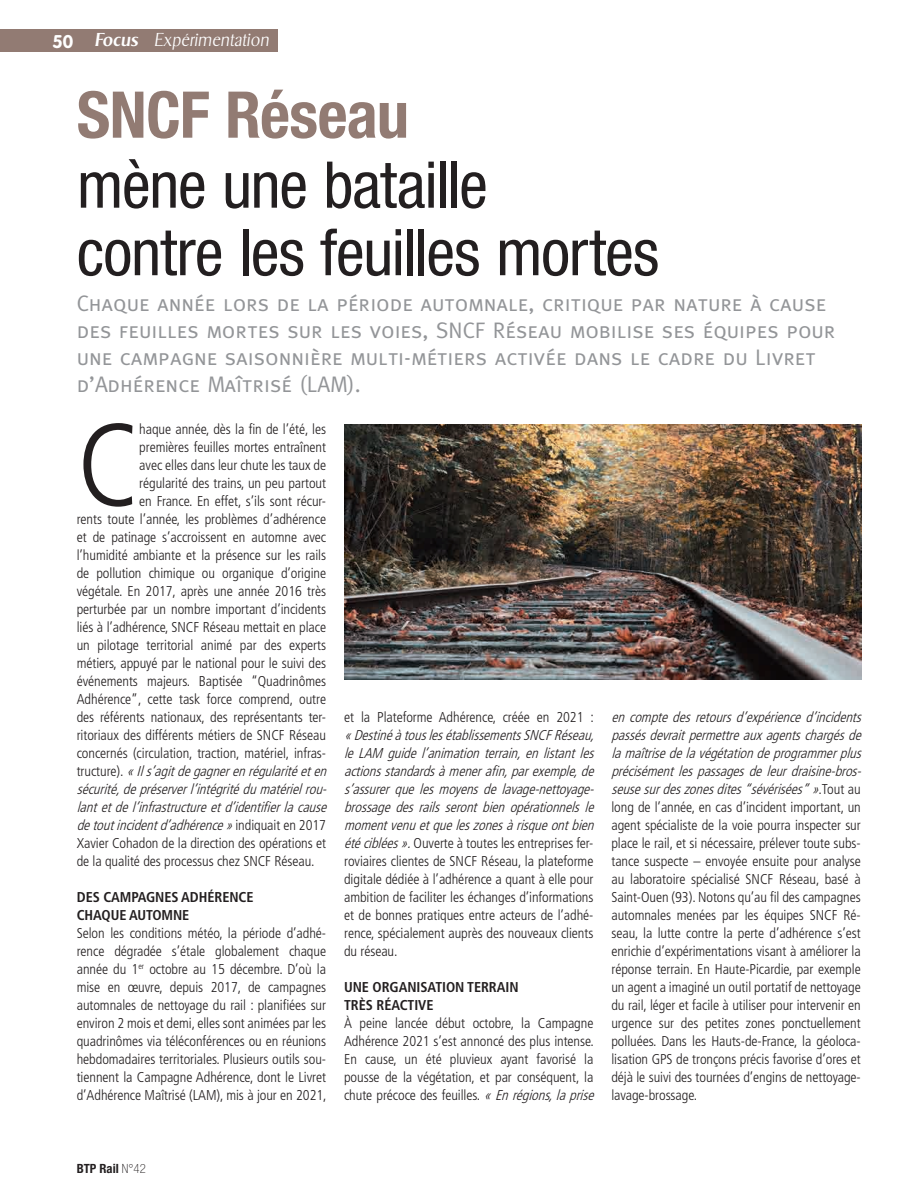
<style>
.page{position:relative;width:912px;height:1190px;background:#fff}
.page>*{position:absolute;margin:0;border:0;box-sizing:border-box;transform-origin:0 0}
.t1{font:300 condensed 117.45px "Frutiger";color:#231f20}
.t2{font:condensed 64.5px/67.5px "Helvetica Neue";letter-spacing:-.015em;color:#231f20}
.t3{font:700 condensed 64.5px "Helvetica Neue";letter-spacing:-.01em;color:#927b73}
.t4{font:22.5px/27px "Meta Caps";color:#939598}
.t5{font:200 18.15px "Isigvar";color:#fff}
.t6{font:300 condensed 14.25px/18px "Frutiger";letter-spacing:-.005em;color:#231f20}
.t7{font:italic 300 condensed 14.25px/18px "Frutiger";color:#231f20}
.t8{font:700 condensed 14.25px/18px "Frutiger";letter-spacing:-.005em;color:#231f20}
.t9{font:700 condensed 12.75px "Helvetica Neue";color:#231f20}
.s1{font-family:"VAG Rounded";font-weight:700}
.s2{font-weight:500}
.s3{font-style:normal}
.s4{font-style:italic}
.s5{font-weight:100}
</style>
<div class="page">
<div style="left:0;top:29px;width:277px;height:22px;background:#927b73"></div>
<img style="left:344px;top:425px;width:517px;height:255px">
<p class="t5" style="left:52px;top:30px;width:218px"><span class="s1">50</span> <span class="s2">Focus</span> Expérimentation</p>
<h2 class="t3" style="left:77px;top:76px;width:334px">SNCF Réseau</h2>
<h2 class="t2" style="left:77px;top:151px;width:584px">mène une bataille<br>contre les feuilles mortes</h2>
<p class="t4" style="left:77px;top:289px;width:760px">Chaque année lors de la période automnale, critique par nature à cause des feuilles mortes sur les voies, SNCF Réseau mobilise ses équipes pour une campagne saisonnière multi-métiers activée dans le cadre du Livret d’Adhérence Maîtrisé (LAM).</p>
<h1 class="t1" style="left:77px;top:399px;width:65px">C</h1>
<p class="t6" style="left:139px;top:420px;width:188px">haque année, dès la fin de l’été, les</p>
<p class="t6" style="left:139px;top:438px;width:188px">premières feuilles mortes entraînent</p>
<p class="t6" style="left:139px;top:456px;width:188px">avec elles dans leur chute les taux de</p>
<p class="t6" style="left:139px;top:474px;width:188px">régularité des trains, un peu partout</p>
<p class="t6" style="left:139px;top:492px;width:188px">en France. En effet, s’ils sont récur-</p>
<p class="t6" style="left:77px;top:510px;width:251px">rents toute l’année, les problèmes d’adhérence</p>
<p class="t6" style="left:77px;top:528px;width:251px">et de patinage s’accroissent en automne avec</p>
<p class="t6" style="left:77px;top:546px;width:251px">l’humidité ambiante et la présence sur les rails</p>
<p class="t6" style="left:77px;top:564px;width:251px">de pollution chimique ou organique d’origine</p>
<p class="t6" style="left:77px;top:582px;width:251px">végétale. En 2017, après une année 2016 très</p>
<p class="t6" style="left:77px;top:600px;width:251px">perturbée par un nombre important d’incidents</p>
<p class="t6" style="left:77px;top:618px;width:251px">liés à l’adhérence, SNCF Réseau mettait en place</p>
<p class="t6" style="left:77px;top:636px;width:251px">un pilotage territorial animé par des experts</p>
<p class="t6" style="left:77px;top:654px;width:251px">métiers, appuyé par le national pour le suivi des</p>
<p class="t6" style="left:77px;top:672px;width:251px">événements majeurs. Baptisée “Quadrinômes</p>
<p class="t6" style="left:77px;top:690px;width:251px">Adhérence”, cette task force comprend, outre</p>
<p class="t6" style="left:77px;top:708px;width:251px">des référents nationaux, des représentants ter-</p>
<p class="t6" style="left:77px;top:726px;width:251px">ritoriaux des différents métiers de SNCF Réseau</p>
<p class="t6" style="left:77px;top:744px;width:251px">concernés (circulation, traction, matériel, infras-</p>
<p class="t7" style="left:77px;top:762px;width:255px"><span class="s3">t r u c t u r e ) .</span> « Ils’agitdegagnerenrégularitéeten</p>
<p class="t7" style="left:77px;top:780px;width:255px">sécurité,depréserverl’intégritédumatérielrou-</p>
<p class="t7" style="left:77px;top:798px;width:255px">lantetdel’infrastructureetd’identifierlacause</p>
<p class="t7" style="left:77px;top:816px;width:251px">detoutincidentd’adhérence »<span class="s3">i n d i q u a i t e n 2 0 1 7</span></p>
<p class="t6" style="left:77px;top:834px;width:251px">Xavier Cohadon de la direction des opérations et</p>
<p class="t6" style="left:77px;top:852px;width:239px">de la qualité des processus chez SNCF Réseau.</p>
<p class="t8" style="left:77px;top:888px;width:178px">DES CAMPAGNES ADHÉRENCE<br>CHAQUE AUTOMNE</p>
<p class="t6" style="left:77px;top:924px;width:251px;text-align:justify">Selon les conditions météo, la période d’adhé&shy;rence dégradée s’étale globalement chaque année du 1<sup>er</sup> octobre au 15 décembre. D’où la mise en œuvre, depuis 2017, de campagnes automnales de nettoyage du rail : planifiées sur environ 2 mois et demi, elles sont animées par les quadrinômes via téléconférences ou en réunions hebdomadaires territoriales. Plusieurs outils sou&shy;tiennent la Campagne Adhérence, dont le Livret d’Adhérence Maîtrisé (LAM), mis à jour en 2021,</p>
<p class="t6" style="left:344px;top:708px;width:251px">et la Plateforme Adhérence, créée en 2021 :</p>
<p class="t7" style="left:344px;top:726px;width:256px">« DestinéàtouslesétablissementsSNCFRéseau, leLAM guidel’animationterrain,enlistantles actionsstandardsàmenerafin,parexemple,de s’assurer que les moyens de lavage-nettoyage&shy;brossage des rails seront bien opérationnels le momentvenuetqueleszonesàrisqueontbien étéciblées».<span class="s3">Ouverte à toutes les entreprises fer&shy;roviaires clientes de SNCF Réseau, la plateforme digitale dédiée à l’adhérence a quant à elle pour ambition de faciliter les échanges d’informations et de bonnes pratiques entre acteurs de l’adhé&shy;rence, spécialement auprès des nouveaux clients du réseau.</span></p>
<p class="t8" style="left:344px;top:978px;width:176px">UNE ORGANISATION TERRAIN<br>TRÈS RÉACTIVE</p>
<p class="t6" style="left:344px;top:1014px;width:255px">À peine lancée début octobre, la Campagne Adhérence 2021 s’est annoncé des plus intense.<br>En cause, un été pluvieux ayant favorisé la pousse de la végétation, et par conséquent, la chute précoce des feuilles. <span class="s4">«Enrégions,laprise</span></p>
<p class="t6" style="left:611px;top:708px;width:255px"><span class="s4">encomptedesretoursd’expérienced’incidents passésdevraitpermettreauxagentschargésde lamaîtrisedelavégétationdeprogrammerplus précisémentlespassagesdeleurdraisine-bros&shy;seusesurdeszonesdites“sévérisées” »</span>. T o u t a u long de l’année, en cas d’incident important, un agent spécialiste de la voie pourra inspecter sur place le rail, et si nécessaire, prélever toute subs&shy;tance suspecte – envoyée ensuite pour analyse au laboratoire spécialisé SNCF Réseau, basé à Saint-Ouen (93). Notons qu’au fil des campagnes automnales menées par les équipes SNCF Ré&shy;seau, la lutte contre la perte d’adhérence s’est enrichie d’expérimentations visant à améliorer la réponse terrain. En Haute-Picardie, par exemple un agent a imaginé un outil portatif de nettoyage du rail, léger et facile à utiliser pour intervenir en urgence sur des petites zones ponctuellement polluées. Dans les Hauts-de-France, la géoloca&shy;lisation GPS de tronçons précis favorise d’ores et déjà le suivi des tournées d’engins de nettoyage&shy;lavage-brossage.</p>
<p class="t9" style="left:77px;top:1161px;width:71px">BTP Rail <span class="s5">N°42</span></p>
</div>
